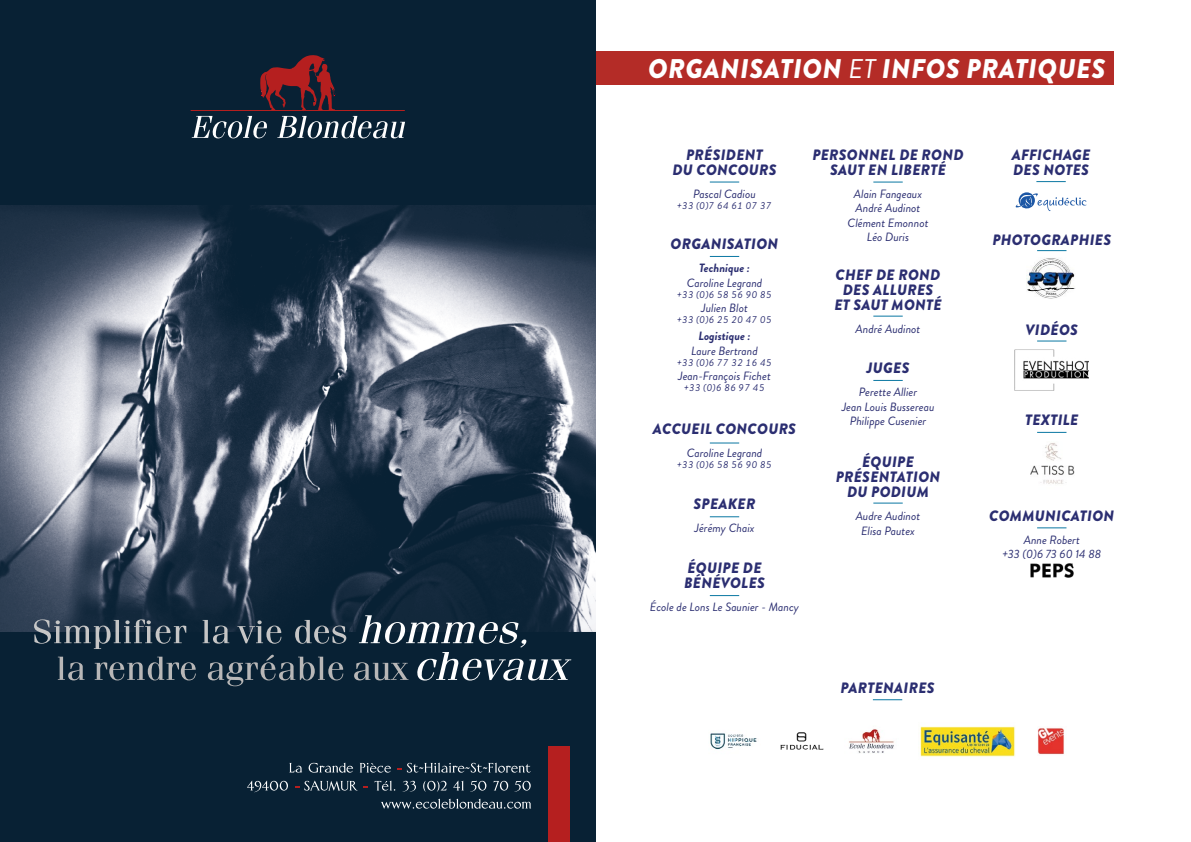
<style>
.page{position:relative;width:1191px;height:842px;background:#fff}
.page>*{position:absolute;margin:0;border:0;box-sizing:border-box;transform-origin:0 0}
.t1{font:italic 900 27px "Brandon Grotesque";letter-spacing:.02em;color:#fff}
.t2{font:italic 900 15px/15px "Brandon Grotesque";letter-spacing:.02em;color:#2b2e71;text-align:center}
.t3{font:italic 12px/14.4px "Brandon Grotesque";color:#2b2e71;text-align:center}
.t4{font:italic 700 12px "Brandon Grotesque";color:#2b2e71}
.t5{font:italic 10px "Brandon Grotesque";color:#2b2e71}
.s1{font-weight:400}
</style>
<div class="page">
<div style="left:595px;top:51px;width:519px;height:34px;background:#b42c27"></div>
<svg style="left:873px;top:380px;width:29px;height:1px"></svg>
<svg style="left:873px;top:182px;width:29px;height:1px"></svg>
<svg style="left:873px;top:316px;width:29px;height:1px"></svg>
<div style="left:0;top:0;width:595px;height:842px;background:#082134"></div>
<svg style="left:289px;top:763px;width:13px;height:10px"></svg>
<svg style="left:309px;top:763px;width:44px;height:10px"></svg>
<svg style="left:360px;top:763px;width:31px;height:10px"></svg>
<svg style="left:407px;top:763px;width:124px;height:10px"></svg>
<svg style="left:247px;top:781px;width:41px;height:11px"></svg>
<svg style="left:295px;top:780px;width:63px;height:11px"></svg>
<svg style="left:374px;top:781px;width:21px;height:10px"></svg>
<svg style="left:402px;top:781px;width:14px;height:11px"></svg>
<svg style="left:423px;top:781px;width:24px;height:11px"></svg>
<svg style="left:453px;top:781px;width:11px;height:9px"></svg>
<svg style="left:470px;top:780px;width:16px;height:12px"></svg>
<svg style="left:493px;top:781px;width:15px;height:10px"></svg>
<svg style="left:514px;top:780px;width:17px;height:12px"></svg>
<svg style="left:381px;top:799px;width:150px;height:10px"></svg>
<img style="left:0;top:206px;width:595px;height:426px">
<svg style="left:34px;top:619px;width:152px;height:30px"></svg>
<svg style="left:203px;top:620px;width:26px;height:24px"></svg>
<svg style="left:237px;top:620px;width:44px;height:24px"></svg>
<svg style="left:295px;top:620px;width:51px;height:24px"></svg>
<svg style="left:58px;top:657px;width:26px;height:23px"></svg>
<svg style="left:95px;top:657px;width:101px;height:23px"></svg>
<svg style="left:208px;top:655px;width:135px;height:31px"></svg>
<svg style="left:354px;top:615px;width:217px;height:65px"></svg>
<hr style="left:191px;top:110px;width:214px;height:1px;background:#b51f1f">
<svg style="left:192px;top:55px;width:213px;height:83px"></svg>
<div style="left:548px;top:747px;width:21px;height:95px;background:#b51f1f"></div>
<svg style="left:710px;top:595px;width:29px;height:1px"></svg>
<svg style="left:710px;top:442px;width:29px;height:1px"></svg>
<svg style="left:710px;top:182px;width:29px;height:1px"></svg>
<svg style="left:710px;top:256px;width:29px;height:1px"></svg>
<svg style="left:710px;top:516px;width:29px;height:1px"></svg>
<svg style="left:1015px;top:192px;width:71px;height:19px"></svg>
<svg style="left:1036px;top:181px;width:29px;height:1px"></svg>
<svg style="left:873px;top:699px;width:29px;height:1px"></svg>
<img style="left:1030px;top:564px;width:43px;height:13px">
<svg style="left:1037px;top:250px;width:29px;height:1px"></svg>
<svg style="left:1037px;top:340px;width:29px;height:1px"></svg>
<svg style="left:1037px;top:432px;width:29px;height:1px"></svg>
<svg style="left:1037px;top:527px;width:29px;height:1px"></svg>
<img style="left:1030px;top:443px;width:45px;height:41px">
<svg style="left:873px;top:503px;width:29px;height:1px"></svg>
<img style="left:1026px;top:258px;width:49px;height:41px">
<img style="left:1014px;top:350px;width:75px;height:40px">
<img style="left:849px;top:729px;width:45px;height:24px">
<img style="left:710px;top:733px;width:47px;height:17px">
<img style="left:1037px;top:727px;width:27px;height:28px">
<img style="left:780px;top:732px;width:44px;height:18px">
<img style="left:920px;top:726px;width:95px;height:31px">
<p class="t1" style="left:648px;top:49px;width:459px">ORGANISATION <span class="s1">ET</span> INFOS PRATIQUES</p>
<p class="t2" style="left:672px;top:148px;width:106px">PRÉSIDENT<br>DU CONCOURS</p>
<p class="t3" style="left:693px;top:187px;width:64px">Pascal Cadiou</p>
<p class="t5" style="left:677px;top:199px;width:96px">+33 (0)7 64 61 07 37</p>
<p class="t2" style="left:670px;top:237px;width:109px">ORGANISATION</p>
<p class="t4" style="left:699px;top:260px;width:52px">Technique :</p>
<p class="t3" style="left:686px;top:276px;width:77px">Caroline Legrand</p>
<p class="t5" style="left:677px;top:287px;width:96px">+33 (0)6 58 56 90 85</p>
<p class="t3" style="left:701px;top:301px;width:48px">Julien Blot</p>
<p class="t5" style="left:677px;top:313px;width:96px">+33 (0)6 25 20 47 05</p>
<p class="t4" style="left:698px;top:328px;width:54px">Logistique :</p>
<p class="t3" style="left:691px;top:344px;width:68px">Laure Bertrand</p>
<p class="t5" style="left:677px;top:355px;width:96px">+33 (0)6 77 32 16 45</p>
<p class="t3" style="left:678px;top:369px;width:94px">Jean-François Fichet</p>
<p class="t5" style="left:684px;top:381px;width:82px">+33 (0)6 86 97 45</p>
<p class="t2" style="left:653px;top:421px;width:145px">ACCUEIL CONCOURS</p>
<p class="t3" style="left:686px;top:446px;width:77px">Caroline Legrand</p>
<p class="t5" style="left:677px;top:458px;width:96px">+33 (0)6 58 56 90 85</p>
<p class="t2" style="left:693px;top:497px;width:63px">SPEAKER</p>
<p class="t3" style="left:694px;top:521px;width:62px">Jérémy Chaix</p>
<p class="t2" style="left:684px;top:561px;width:82px;text-align:left">ÉQUIPE DE<br>BÉNÉVOLES</p>
<p class="t3" style="left:650px;top:600px;width:151px">École de Lons Le Saunier - Mancy</p>
<p class="t2" style="left:812px;top:147px;width:153px">PERSONNEL DE ROND<br>SAUT EN LIBERTÉ</p>
<p class="t3" style="left:854px;top:187px;width:70px">Alain Fangeaux</p>
<p class="t3" style="left:855px;top:201px;width:66px">André Audinot</p>
<p class="t3" style="left:847px;top:215px;width:82px">Clément Emonnot<br>Léo Duris</p>
<p class="t2" style="left:834px;top:267px;width:109px">CHEF DE ROND<br>DES ALLURES<br>ET SAUT MONTÉ</p>
<p class="t3" style="left:855px;top:321px;width:66px">André Audinot</p>
<p class="t2" style="left:866px;top:361px;width:44px">JUGES</p>
<p class="t3" style="left:859px;top:385px;width:60px">Perette Allier</p>
<p class="t3" style="left:841px;top:400px;width:94px">Jean Louis Bussereau</p>
<p class="t3" style="left:849px;top:414px;width:78px">Philippe Cusenier</p>
<p class="t2" style="left:835px;top:455px;width:106px">ÉQUIPE<br>PRÉSENTATION<br>DU PODIUM</p>
<p class="t3" style="left:855px;top:509px;width:66px">Audre Audinot<br>Elisa Pautex</p>
<p class="t2" style="left:1011px;top:148px;width:80px;text-align:left">AFFICHAGE<br>DES NOTES</p>
<p class="t2" style="left:992px;top:233px;width:120px">PHOTOGRAPHIES</p>
<p class="t2" style="left:1025px;top:323px;width:54px">VIDÉOS</p>
<p class="t2" style="left:1025px;top:413px;width:55px">TEXTILE</p>
<p class="t2" style="left:989px;top:508px;width:126px">COMMUNICATION</p>
<p class="t3" style="left:1023px;top:533px;width:58px">Anne Robert</p>
<p class="t3" style="left:1002px;top:547px;width:100px">+33 (0)6 73 60 14 88</p>
<p class="t2" style="left:840px;top:680px;width:96px">PARTENAIRES</p>
</div>
